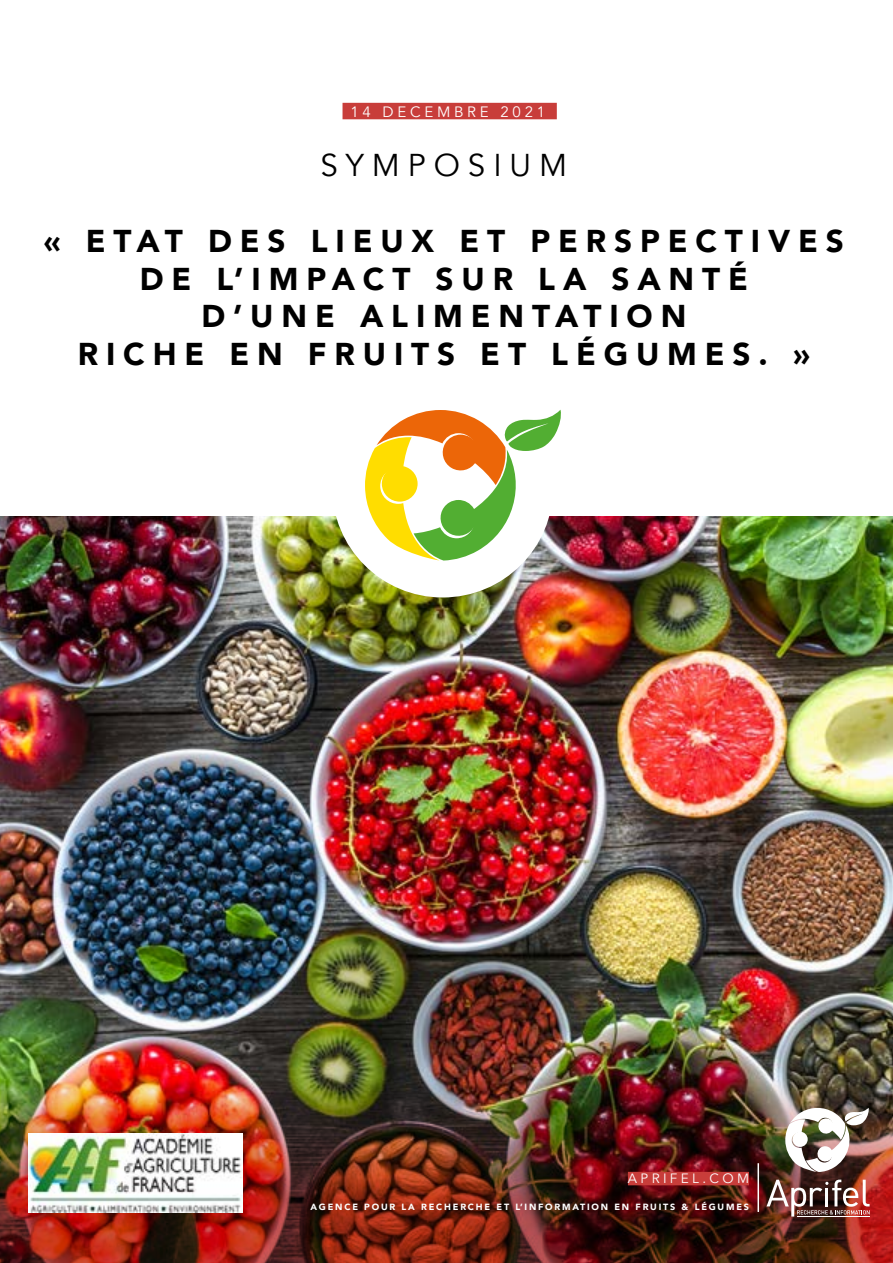
<style>
.page{position:relative;width:893px;height:1263px;background:#fff}
.page>*{position:absolute;margin:0;border:0;box-sizing:border-box;transform-origin:0 0}
.t1{font:900 31.5px/37.8px "Avenir";letter-spacing:.25em;color:#000;text-align:center}
.t2{font:31.5px "Avenir";letter-spacing:.25em;color:#000}
.t3{font:15px "Avenir";letter-spacing:.25em;color:#fff}
.t4{font:13.5px "Avenir";letter-spacing:.25em;color:#fff}
.t5{font:900 9px "Avenir";letter-spacing:.2em;color:#fff}
</style>
<div class="page">
<img style="left:0;top:517px;width:893px;height:518px">
<img style="left:0;top:1035px;width:893px;height:228px">
<div style="left:343px;top:103px;width:214px;height:16px;background:#c83d3a"></div>
<hr style="left:757px;top:1163px;width:2px;height:49px;background:#fff">
<div style="left:628px;top:1172px;width:121px;height:13px;background:#c83d3a"></div>
<hr style="left:797px;top:1216px;width:73px;height:1px;background:#fff">
<img style="left:766px;top:1179px;width:104px;height:37px">
<img style="left:785px;top:1108px;width:84px;height:64px">
<div style="left:332px;top:376px;width:221px;height:221px;background:#fff;border-radius:50%"></div>
<svg style="left:365px;top:410px;width:197px;height:151px"></svg>
<img style="left:28px;top:1133px;width:214px;height:79px">
<p class="t3" style="left:350px;top:103px;width:196px">14 DECEMBRE 2021</p>
<p class="t2" style="left:321px;top:146px;width:248px">SYMPOSIUM</p>
<p class="t1" style="left:44px;top:221px;width:802px">« ETAT DES LIEUX ET PERSPECTIVES<br>DE L’IMPACT SUR LA SANTÉ<br>D’UNE ALIMENTATION<br>RICHE EN FRUITS ET LÉGUMES. »</p>
<p class="t4" style="left:628px;top:1170px;width:123px">APRIFEL.COM</p>
<p class="t5" style="left:310px;top:1199px;width:440px">AGENCE POUR LA RECHERCHE ET L’INFORMATION EN FRUITS &amp; LÉGUMES</p>
</div>
